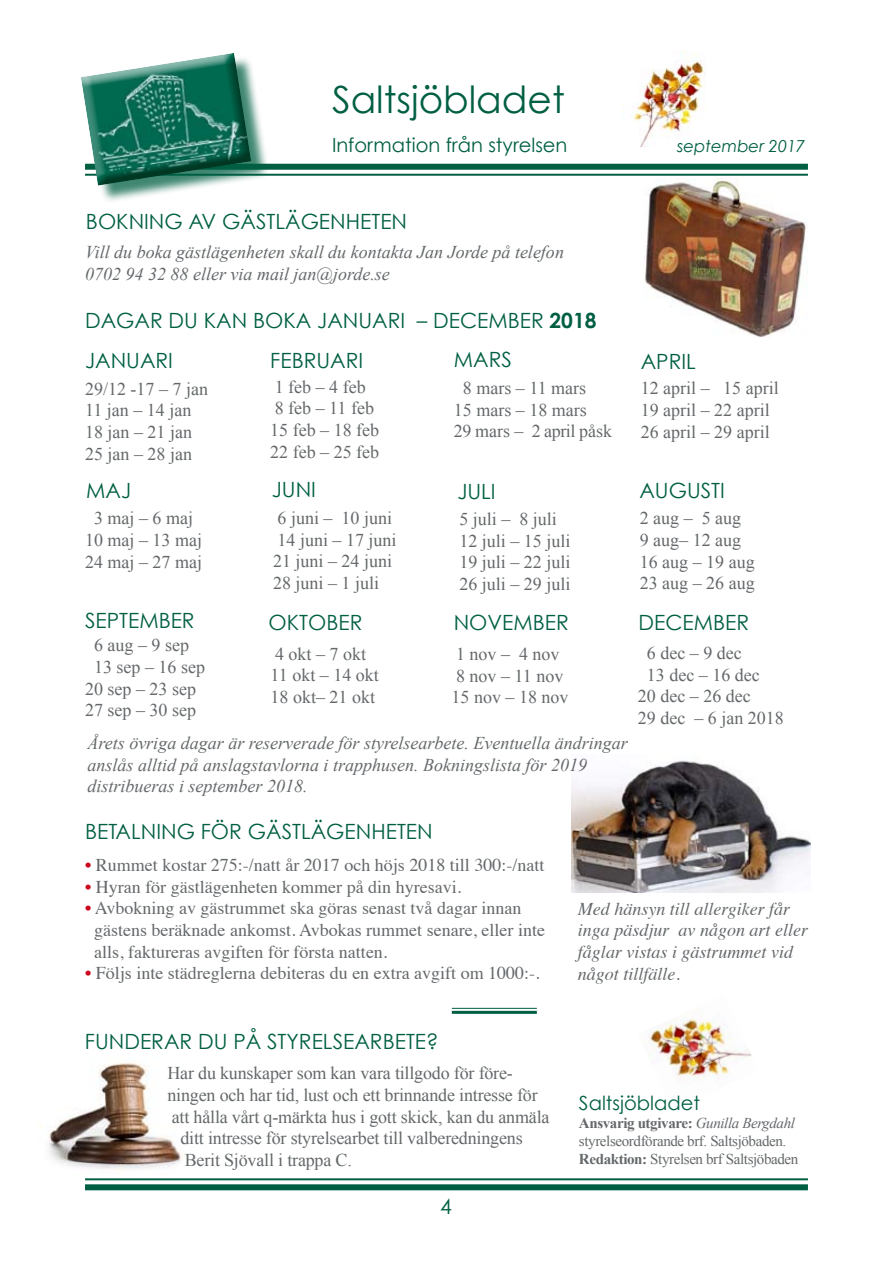
<style>
.page{position:relative;width:893px;height:1263px;background:#fff}
.page>*{position:absolute;margin:0;border:0;box-sizing:border-box;transform-origin:0 0}
.t1{font:37.5px "Century Gothic";color:#005f43}
.t2{font:21px/39.3px "Century Gothic";color:#005f43}
.t3{font:19.5px "Century Gothic";color:#005f43}
.t4{font:18px/21.6px "Times New Roman";color:#64686a}
.t5{font:18px/21.6px "Times";color:#64686a}
.t6{font:italic 18px/21.6px "Times New Roman";color:#64686a}
.t7{font:italic 18px/21.6px "Times";color:#64686a}
.t8{font:italic 16.5px "Century Gothic";color:#005f43}
.t9{font:15px/18px "Times New Roman";letter-spacing:-.025em;color:#64686a}
.s1{font-weight:700}
.s2{color:#cd071e}
.s3{font-style:italic}
</style>
<div class="page">
<img style="left:622px;top:52px;width:83px;height:94px">
<img style="left:38px;top:1062px;width:147px;height:109px">
<img style="left:644px;top:179px;width:162px;height:158px">
<div style="left:85px;top:164px;width:723px;height:6px;background:#005f43"></div>
<hr style="left:85px;top:174px;width:723px;height:2px;background:#005f43">
<div style="left:83px;top:55px;width:186px;height:148px;background:#005f43;opacity:.75"></div>
<svg style="left:81px;top:53px;width:172px;height:135px"></svg>
<hr style="left:85px;top:1178px;width:723px;height:2px;background:#005f43">
<div style="left:85px;top:1184px;width:723px;height:6px;background:#005f43"></div>
<hr style="left:452px;top:1008px;width:85px;height:1px;background:#005f43">
<hr style="left:452px;top:1011px;width:85px;height:3px;background:#005f43">
<img style="left:572px;top:760px;width:238px;height:132px">
<img style="left:647px;top:1018px;width:105px;height:70px">
<h1 class="t1" style="left:332px;top:77px;width:234px">Saltsjöbladet</h1>
<p class="t3" style="left:332px;top:134px;width:237px">Information från styrelsen</p>
<p class="t8" style="left:677px;top:136px;width:130px">september 2017</p>
<p class="t2" style="left:86px;top:202px;width:323px">BOKNING AV GÄSTLÄGENHETEN</p>
<p class="t6" style="left:85px;top:241px;width:480px">Vill du boka gästlägenheten skall du kontakta Jan Jorde på telefon<br>0702 94 32 88 eller via mail jan@jorde.se</p>
<p class="t2" style="left:85px;top:301px;width:513px">DAGAR DU KAN BOKA JANUARI – DECEMBER <span class="s1">2018<br></span>JANUARI</p>
<p class="t2" style="left:270px;top:341px;width:95px">FEBRUARI</p>
<p class="t2" style="left:454px;top:340px;width:60px">MARS</p>
<p class="t2" style="left:641px;top:341px;width:57px">APRIL</p>
<p class="t4" style="left:85px;top:378px;width:124px">29/12 -17 – 7 jan<br>11 jan – 14 jan<br>18 jan – 21 jan<br>25 jan – 28 jan</p>
<p class="t4" style="left:270px;top:376px;width:110px">1 feb – 4 feb<br>8 feb – 11 feb<br>15 feb – 18 feb<br>22 feb – 25 feb</p>
<p class="t4" style="left:454px;top:377px;width:160px;text-indent:9px">8 mars – 11 mars<br>15 mars – 18 mars<br>29 mars – 2 april påsk</p>
<p class="t4" style="left:641px;top:377px;width:139px">12 april – 15 april<br>19 april – 22 april<br>26 april – 29 april</p>
<p class="t2" style="left:86px;top:470px;width:46px">MAJ</p>
<p class="t4" style="left:85px;top:507px;width:119px;text-align:center">3 maj – 6 maj<br>10 maj – 13 maj<br>24 maj – 27 maj</p>
<p class="t2" style="left:272px;top:470px;width:46px">JUNI</p>
<p class="t2" style="left:457px;top:471px;width:40px">JULI</p>
<p class="t2" style="left:639px;top:470px;width:87px">AUGUSTI</p>
<p class="t4" style="left:273px;top:507px;width:125px">6 juni – 10 juni<br>14 juni – 17 juni<br>21 juni – 24 juni<br>28 juni – 1 juli</p>
<p class="t4" style="left:459px;top:508px;width:113px">5 juli – 8 juli<br>12 juli – 15 juli<br>19 juli – 22 juli<br>26 juli – 29 juli</p>
<p class="t4" style="left:640px;top:507px;width:116px">2 aug – 5 aug<br>9 aug– 12 aug<br>16 aug – 19 aug<br>23 aug – 26 aug</p>
<p class="t2" style="left:85px;top:600px;width:111px">SEPTEMBER</p>
<p class="t2" style="left:268px;top:602px;width:95px">OKTOBER</p>
<p class="t2" style="left:454px;top:602px;width:117px">NOVEMBER</p>
<p class="t2" style="left:638px;top:602px;width:112px">DECEMBER</p>
<p class="t4" style="left:85px;top:634px;width:121px;text-align:center">6 aug – 9 sep<br>13 sep – 16 sep<br>20 sep – 23 sep<br>27 sep – 30 sep</p>
<p class="t4" style="left:271px;top:643px;width:110px">4 okt – 7 okt<br>11 okt – 14 okt<br>18 okt– 21 okt</p>
<p class="t4" style="left:452px;top:643px;width:118px">1 nov – 4 nov<br>8 nov – 11 nov<br>15 nov – 18 nov</p>
<p class="t6" style="left:87px;top:732px;width:542px">Årets övriga dagar är reserverade för styrelsearbete. Eventuella ändringar anslås alltid på anslagstavlorna i trapphusen. Bokningslista för 2019 distribueras i september 2018.</p>
<p class="t2" style="left:85px;top:812px;width:349px">BETALNING FÖR GÄSTLÄGENHETEN</p>
<p class="t4" style="left:647px;top:642px;width:96px">6 dec – 9 dec</p>
<p class="t4" style="left:647px;top:664px;width:114px">13 dec – 16 dec</p>
<p class="t4" style="left:638px;top:685px;width:114px">20 dec – 26 dec</p>
<p class="t4" style="left:638px;top:707px;width:147px">29 dec – 6 jan 2018</p>
<p class="t5" style="left:85px;top:853px;width:461px"><span class="s2">•</span> Rummet kostar 275:-/natt år 2017 och höjs 2018 till 300:-/natt</p>
<p class="t5" style="left:85px;top:874px;width:378px"><span class="s2">•</span> Hyran för gästlägenheten kommer på din hyresavi.</p>
<p class="t5" style="left:94px;top:896px;width:453px;text-indent:-9px"><span class="s2">•</span> Avbokning av gästrummet ska göras senast två dagar innan gästens beräknade ankomst. Avbokas rummet senare, eller inte alls, faktureras avgiften för första natten.</p>
<p class="t5" style="left:85px;top:961px;width:456px"><span class="s2">•</span> Följs inte städreglerna debiteras du en extra avgift om 1000:-.</p>
<p class="t2" style="left:85px;top:1021px;width:355px">FUNDERAR DU PÅ STYRELSEARBETE?</p>
<p class="t4" style="left:167px;top:1062px;width:347px">Har du kunskaper som kan vara tillgodo för före-</p>
<p class="t4" style="left:167px;top:1084px;width:372px">ningen och har tid, lust och ett brinnande intresse för</p>
<p class="t4" style="left:172px;top:1105px;width:379px">att hålla vårt q-märkta hus i gott skick, kan du anmäla</p>
<p class="t4" style="left:180px;top:1127px;width:344px">ditt intresse för styrelsearbet till valberedningens</p>
<p class="t4" style="left:185px;top:1148px;width:169px">Berit Sjövall i trappa C.</p>
<p class="t2" style="left:440px;top:1186px;width:13px">4</p>
<p class="t7" style="left:578px;top:897px;width:232px">Med hänsyn till allergiker får inga päsdjur av någon art eller fåglar vistas i gästrummet vid något tillfälle.</p>
<p class="t3" style="left:579px;top:1091px;width:122px">Saltsjöbladet</p>
<p class="t9" style="left:579px;top:1113px;width:221px"><span class="s1">Ansvarig utgivare:</span> <span class="s3">Gunilla Bergdahl </span>styrelseordförande brf. Saltsjöbaden.<br><span class="s1">Redaktion:</span> Styrelsen brf Saltsjöbaden</p>
</div>
